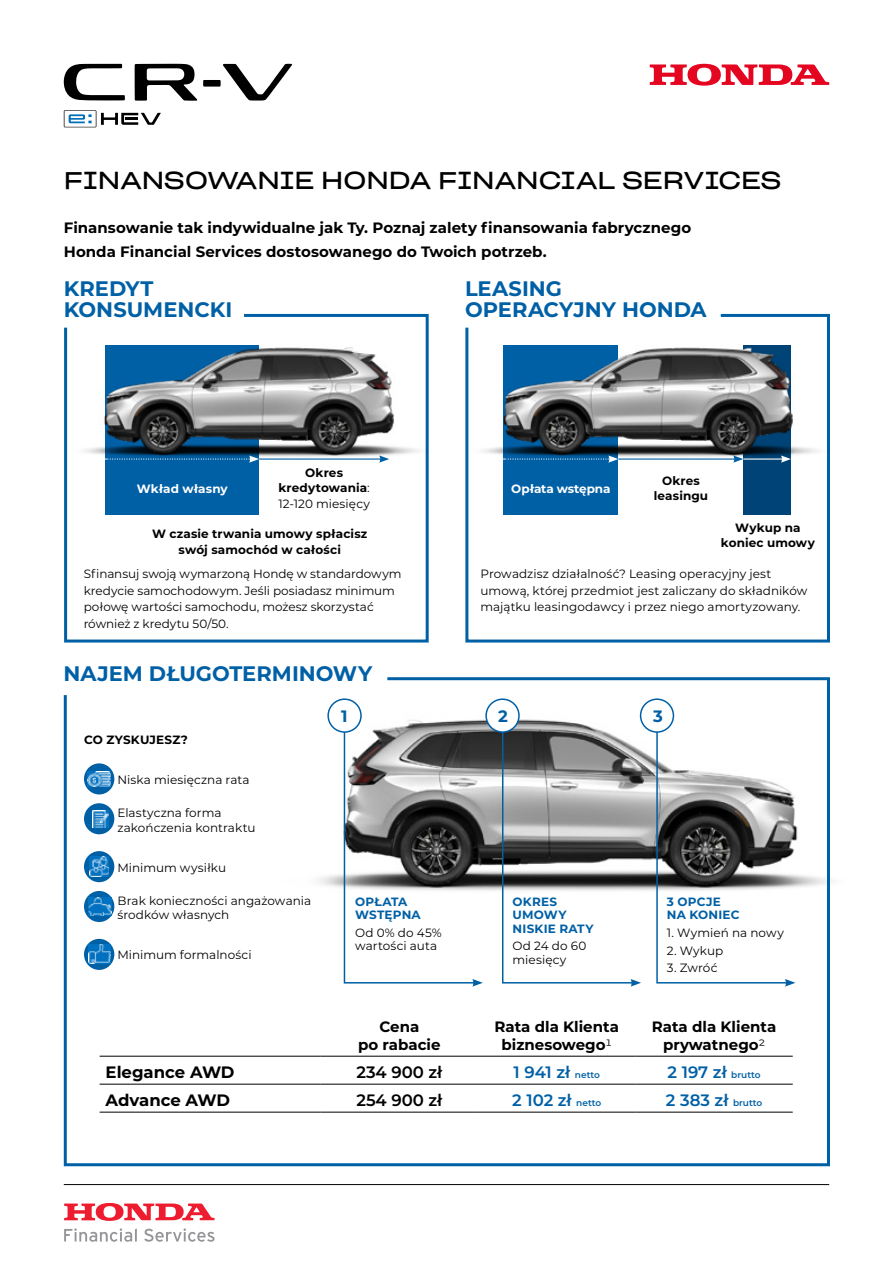
<style>
.page{position:relative;width:893px;height:1263px;background:#fff}
.page>*{position:absolute;margin:0;border:0;box-sizing:border-box;transform-origin:0 0}
.t1{font:24px "Sharp Grotesk Book 25";color:#000}
.t2{font:700 21px/21px "Montserrat";color:#0060a6}
.t3{font:600 16.5px "Montserrat";color:#0060a6}
.t4{font:700 16.5px "Montserrat";color:#000}
.t5{font:600 16.5px "Montserrat";color:#000}
.t6{font:700 16.5px "Montserrat";color:#0060a6}
.t7{font:700 15px/18px "Montserrat";color:#000;text-align:center}
.t8{font:12px/16.5px "Montserrat";letter-spacing:.005em;color:#000}
.t9{font:700 12px/15px "Montserrat";letter-spacing:.01em;color:#000;text-align:center}
.t10{font:700 12px/13.5px "Montserrat";letter-spacing:.02em;color:#0060a6}
.t11{font:700 12px "Montserrat";letter-spacing:.005em;color:#fff}
.s1{font-weight:400}
.s2{font-size:9px}
</style>
<div class="page">
<svg style="left:64px;top:1203px;width:151px;height:18px"></svg>
<svg style="left:64px;top:1228px;width:73px;height:14px"></svg>
<svg style="left:144px;top:1228px;width:71px;height:14px"></svg>
<hr style="left:64px;top:1184px;width:765px;height:1px;background:#000">
<svg style="left:63px;top:677px;width:767px;height:490px"></svg>
<svg style="left:465px;top:493px;width:365px;height:150px"></svg>
<svg style="left:64px;top:493px;width:365px;height:150px"></svg>
<img style="left:64px;top:313px;width:365px;height:180px">
<img style="left:465px;top:313px;width:365px;height:180px">
<svg style="left:650px;top:64px;width:179px;height:22px"></svg>
<svg style="left:64px;top:110px;width:97px;height:17px"></svg>
<svg style="left:64px;top:64px;width:61px;height:37px"></svg>
<svg style="left:203px;top:64px;width:89px;height:37px"></svg>
<svg style="left:135px;top:64px;width:62px;height:37px"></svg>
<h1 class="t1" style="left:64px;top:159px;width:719px">FINANSOWANIE HONDA FINANCIAL SERVICES</h1>
<p class="t7" style="left:64px;top:215px;width:629px;line-height:24px;text-align:left">Finansowanie tak indywidualne jak Ty. Poznaj zalety finansowania fabrycznego<br>Honda Financial Services dostosowanego do Twoich potrzeb.</p>
<h2 class="t2" style="left:64px;top:277px;width:170px">KREDYT<br>KONSUMENCKI</h2>
<p class="t9" style="left:278px;top:464px;width:93px">Okres kredytowania<span class="s1">:</span></p>
<p class="t8" style="left:278px;top:495px;width:93px">12-120 miesięcy</p>
<p class="t9" style="left:152px;top:525px;width:217px;line-height:16.5px">W czasie trwania umowy spłacisz swój samochód w całości</p>
<p class="t11" style="left:137px;top:480px;width:92px">Wkład własny</p>
<p class="t8" style="left:84px;top:565px;width:319px">Sfinansuj swoją wymarzoną Hondę w standardowym kredycie samochodowym. Jeśli posiadasz minimum połowę wartości samochodu, możesz skorzystać również z kredytu 50/50.</p>
<h2 class="t2" style="left:64px;top:662px;width:310px">NAJEM DŁUGOTERMINOWY</h2>
<h2 class="t2" style="left:465px;top:277px;width:243px">LEASING<br>OPERACYJNY HONDA</h2>
<p class="t11" style="left:511px;top:480px;width:101px">Opłata wstępna</p>
<p class="t9" style="left:654px;top:473px;width:56px">Okres leasingu</p>
<p class="t9" style="left:721px;top:520px;width:95px">Wykup na koniec umowy</p>
<p class="t8" style="left:480px;top:565px;width:328px">Prowadzisz działalność? Leasing operacyjny jest umową, której przedmiot jest zaliczany do składników majątku leasingodawcy i przez niego amortyzowany.</p>
<p class="t9" style="left:84px;top:732px;width:106px">CO ZYSKUJESZ?</p>
<p class="t8" style="left:117px;top:771px;width:134px">Niska miesięczna rata</p>
<p class="t8" style="left:117px;top:805px;width:139px;line-height:14.4px">Elastyczna forma zakończenia kontraktu</p>
<p class="t8" style="left:117px;top:859px;width:110px">Minimum wysiłku</p>
<p class="t8" style="left:117px;top:893px;width:195px;line-height:14.4px">Brak konieczności angażowania środków własnych</p>
<p class="t8" style="left:117px;top:946px;width:136px">Minimum formalności</p>
<h3 class="t6" style="left:341px;top:704px;width:8px">1</h3>
<h3 class="t6" style="left:498px;top:704px;width:11px">2</h3>
<h3 class="t6" style="left:653px;top:704px;width:11px">3</h3>
<p class="t10" style="left:355px;top:894px;width:67px">OPŁATA<br>WSTĘPNA</p>
<p class="t8" style="left:355px;top:925px;width:88px;line-height:13.5px">Od 0% do 45% wartości auta</p>
<p class="t10" style="left:513px;top:894px;width:82px">OKRES<br>UMOWY<br>NISKIE RATY</p>
<p class="t8" style="left:513px;top:939px;width:75px;line-height:13.5px">Od 24 do 60 miesięcy</p>
<p class="t10" style="left:667px;top:894px;width:74px">3 OPCJE<br>NA KONIEC</p>
<p class="t8" style="left:667px;top:924px;width:119px">1. Wymień na nowy</p>
<p class="t8" style="left:667px;top:942px;width:58px">2. Wykup</p>
<p class="t8" style="left:667px;top:959px;width:52px">3. Zwróć</p>
<p class="t7" style="left:358px;top:1017px;width:84px">Cena<br>po rabacie</p>
<p class="t7" style="left:495px;top:1017px;width:126px">Rata dla Klienta biznesowego<span class="s1">1</span></p>
<p class="t7" style="left:652px;top:1017px;width:126px">Rata dla Klienta prywatnego<span class="s1">2</span></p>
<h3 class="t4" style="left:106px;top:1060px;width:130px">Elegance AWD</h3>
<h3 class="t5" style="left:356px;top:1060px;width:87px">234 900 zł</h3>
<h3 class="t3" style="left:514px;top:1060px;width:88px">1 941 zł <span class="s2">netto</span></h3>
<h3 class="t3" style="left:668px;top:1060px;width:94px">2 197 zł <span class="s2">brutto</span></h3>
<h3 class="t4" style="left:106px;top:1088px;width:126px">Advance AWD</h3>
<h3 class="t5" style="left:356px;top:1088px;width:87px">254 900 zł</h3>
<h3 class="t3" style="left:512px;top:1088px;width:91px">2 102 zł <span class="s2">netto</span></h3>
<h3 class="t3" style="left:666px;top:1088px;width:98px">2 383 zł <span class="s2">brutto</span></h3>
</div>
